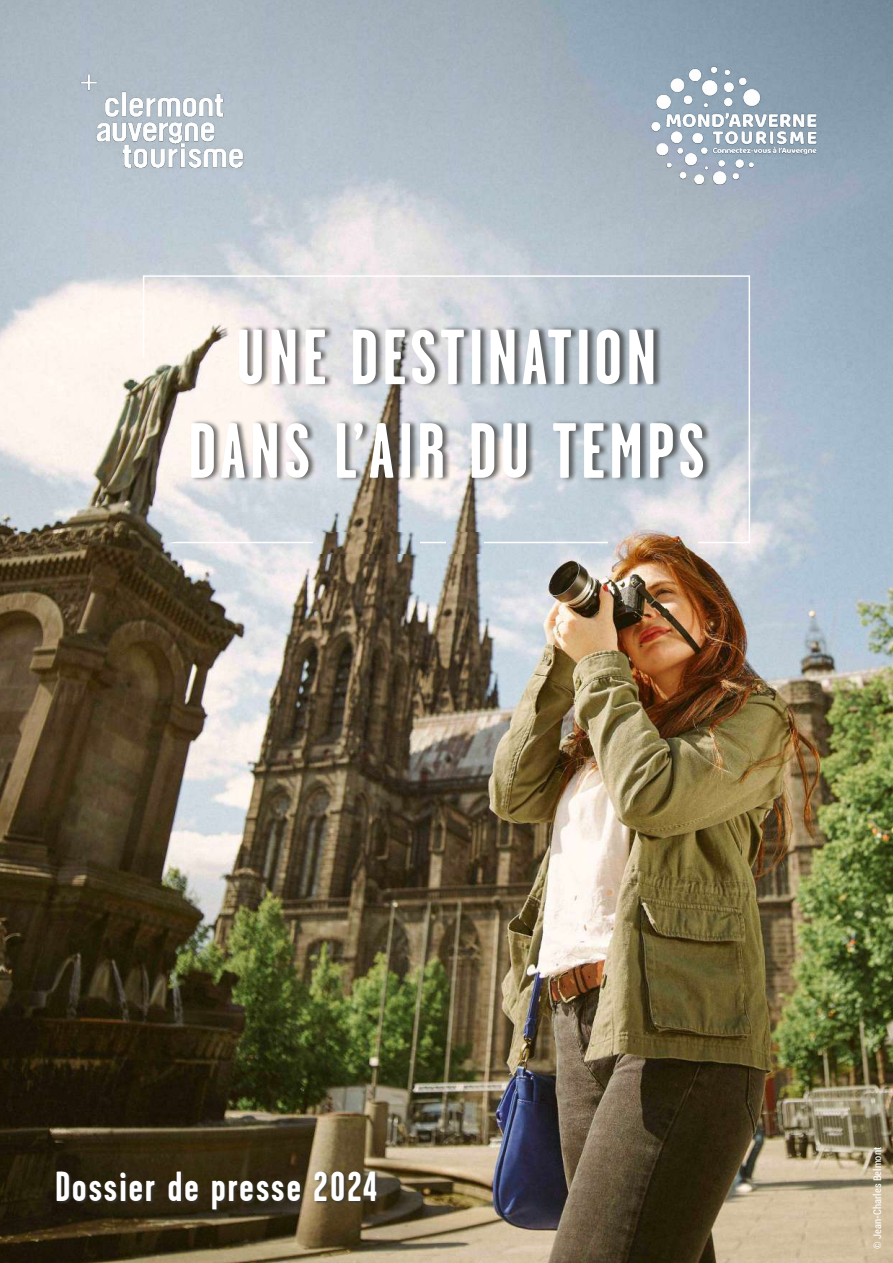
<style>
.page{position:relative;width:893px;height:1263px;background:#fff}
.page>*{position:absolute;margin:0;border:0;box-sizing:border-box;transform-origin:0 0}
.t1{font:700 78px/93.6px "Garage Gothic";letter-spacing:.05em;color:#fff;text-align:center}
.t2{font:700 42px "Garage Gothic";letter-spacing:.05em;color:#fff}
.t3{font:condensed 10.5px "Roboto";color:#fff}
</style>
<div class="page">
<img style="left:0;top:0;width:893px;height:1263px">
<div style="left:143px;top:275px;width:607px;height:268px;border:2px solid #fff"></div>
<div style="left:57px;top:1171px;width:323px;height:42px;background:#3c3c3b;opacity:.75"></div>
<img style="left:54px;top:54px;width:215px;height:137px">
<img style="left:634px;top:54px;width:205px;height:137px">
<img style="left:0;top:310px;width:236px;height:237px">
<div style="left:191px;top:325px;width:521px;height:157px;background:#3c3c3b;opacity:.75"></div>
<img style="left:313px;top:532px;width:106px;height:21px">
<img style="left:446px;top:532px;width:38px;height:21px">
<img style="left:608px;top:532px;width:89px;height:21px">
<p class="t1" style="left:188px;top:311px;width:518px">UNE DESTINATION<br>DANS L’AIR DU TEMPS</p>
<p class="t2" style="left:55px;top:1164px;width:323px">Dossier de presse 2024</p>
<p class="t3" style="left:870px;top:1248px;width:103px;rotate:-90deg">© Jean-Charles Belmont</p>
</div>
